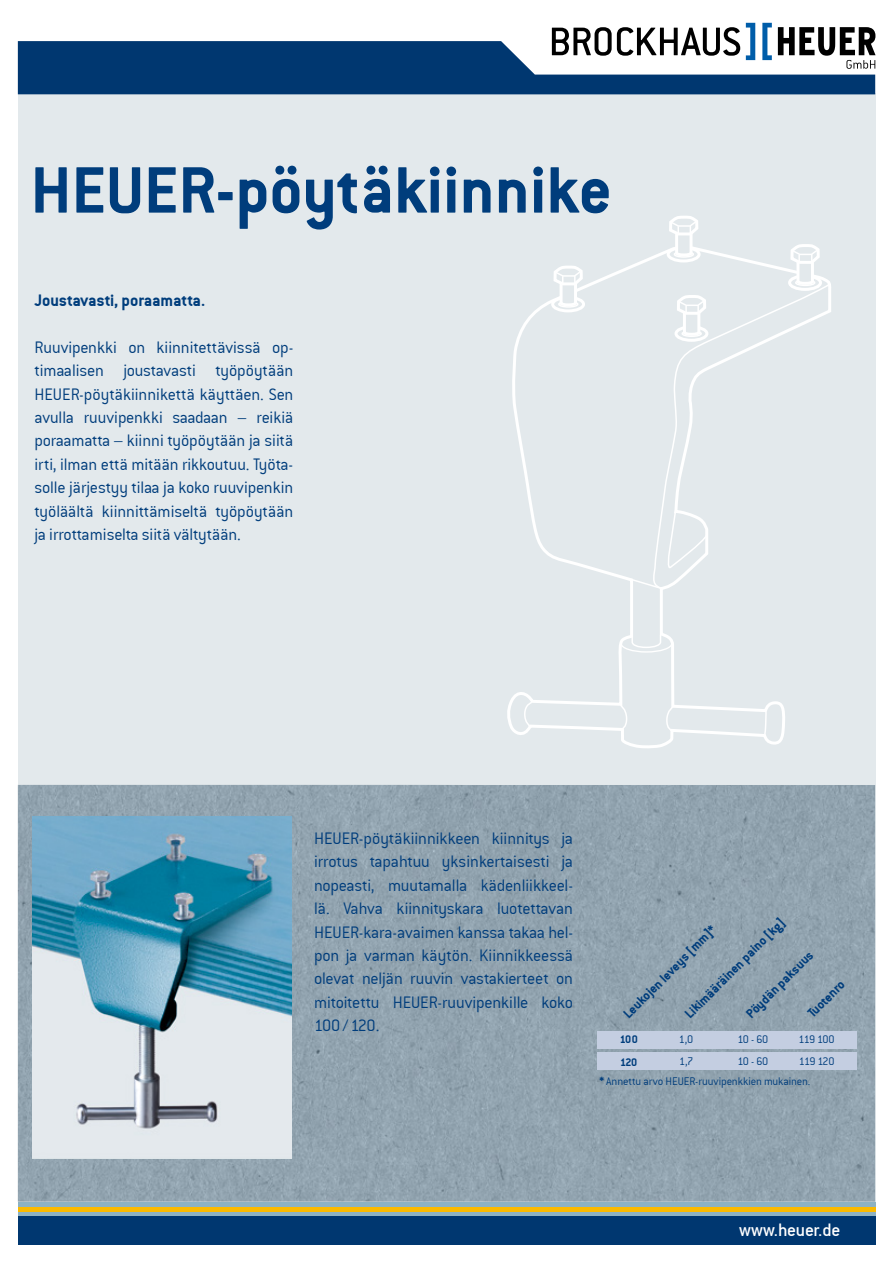
<style>
.page{position:relative;width:893px;height:1263px;background:#fff}
.page>*{position:absolute;margin:0;border:0;box-sizing:border-box;transform-origin:0 0}
.t1{font:72px "Conduit ITCTT Bold";color:#003d7c}
.t2{font:19.5px "Conduit Md ITCTT Medium";letter-spacing:-.015em;color:#fff}
.t3{font:18px/23.4px "Conduit ITCTT Light";color:#003d7c;text-align:justify}
.t4{font:18px "Conduit ITCTT Bold";letter-spacing:-.005em;color:#003d7c}
.t5{font:14.1px "Conduit ITCTT Bold";color:#003d7c}
.t6{font:12px "Conduit ITCTT Light";letter-spacing:-.015em;color:#003d7c}
.t7{font:12px "Conduit ITCTT Bold";letter-spacing:-.035em;color:#003d7c}
.s1{font-family:"Conduit ITCTT Bold"}
</style>
<div class="page">
<div style="left:18px;top:1215px;width:857px;height:30px;background:#003770"></div>
<div style="left:18px;top:1198px;width:857px;height:17px;background:linear-gradient(to right,#8db2c3,#8db2c3)"></div>
<hr style="left:18px;top:1208px;width:857px;height:4px;background:#fbba00">
<div style="left:18px;top:93px;width:857px;height:1108px;background:#e3e9ec"></div>
<img style="left:18px;top:785px;width:857px;height:416px">
<img style="left:33px;top:817px;width:259px;height:341px">
<svg style="left:507px;top:286px;width:324px;height:462px"></svg>
<div style="left:551px;top:296px;width:34px;height:16px;border:3px solid #fff;border-radius:50%"></div>
<div style="left:788px;top:274px;width:34px;height:17px;border:3px solid #fff;border-radius:50%"></div>
<svg style="left:629px;top:258px;width:184px;height:332px"></svg>
<svg style="left:620px;top:632px;width:53px;height:21px"></svg>
<svg style="left:524px;top:701px;width:244px;height:36px"></svg>
<div style="left:597px;top:1031px;width:259px;height:17px;background:#c4cee1"></div>
<div style="left:597px;top:1052px;width:259px;height:17px;background:#c4cee1"></div>
<svg style="left:18px;top:41px;width:760px;height:53px;background:#114479"></svg>
<svg style="left:552px;top:27px;width:188px;height:310px"></svg>
<svg style="left:778px;top:27px;width:97px;height:259px"></svg>
<svg style="left:762px;top:23px;width:10px;height:37px"></svg>
<svg style="left:746px;top:23px;width:9px;height:37px"></svg>
<h1 class="t1" style="left:31px;top:148px;width:583px">HEUER-pöytäkiinnike</h1>
<p class="t4" style="left:35px;top:290px;width:172px">Joustavasti, poraamatta.</p>
<p class="t3" style="left:35px;top:336px;width:260px">Ruuvipenkki on kiinnitettävissä op&shy;timaalisen joustavasti työpöytään HEUER-pöytäkiinnikettä käyttäen. Sen avulla ruuvipenkki saadaan – reikiä poraamatta – kiinni työpöytään ja siitä irti, ilman että mitään rikkoutuu. Työta&shy;solle järjestyy tilaa ja koko ruuvipenkin työläältä kiinnittämiseltä työpöytään ja irrottamiselta siitä vältytään.</p>
<p class="t3" style="left:314px;top:827px;width:260px">HEUER-pöytäkiinnikkeen kiinnitys ja irrotus tapahtuu yksinkertaisesti ja nopeasti, muutamalla kädenliikkeel&shy;lä. Vahva kiinnityskara luotettavan HEUER-kara-avaimen kanssa takaa hel&shy;pon ja varman käytön. Kiinnikkeessä olevat neljän ruuvin vastakierteet on mitoitettu HEUER-ruuvipenkille koko 100/120.</p>
<p class="t5" style="left:681px;top:1010px;width:137px;rotate:-45deg">Likimääräinen paino [kg]</p>
<p class="t5" style="left:620px;top:1010px;width:127px;rotate:-45deg">Leukojen leveys [mm]*</p>
<p class="t5" style="left:743px;top:1010px;width:90px;rotate:-45deg">Pöydän paksuus</p>
<p class="t5" style="left:804px;top:1009px;width:48px;rotate:-45deg">Tuotenro</p>
<p class="t7" style="left:620px;top:1032px;width:19px">100</p>
<p class="t6" style="left:679px;top:1032px;width:16px">1,0</p>
<p class="t6" style="left:738px;top:1032px;width:32px">10 - 60</p>
<p class="t6" style="left:798px;top:1032px;width:38px">119 100</p>
<p class="t7" style="left:620px;top:1055px;width:19px">120</p>
<p class="t6" style="left:679px;top:1055px;width:16px">1,7</p>
<p class="t6" style="left:738px;top:1055px;width:32px">10 - 60</p>
<p class="t6" style="left:799px;top:1055px;width:37px">119 120</p>
<p class="t6" style="left:599px;top:1075px;width:212px"><span class="s1">*</span> Annettu arvo HEUER-ruuvipenkkien mukainen.</p>
<p class="t2" style="left:739px;top:1219px;width:103px">www.heuer.de</p>
</div>
